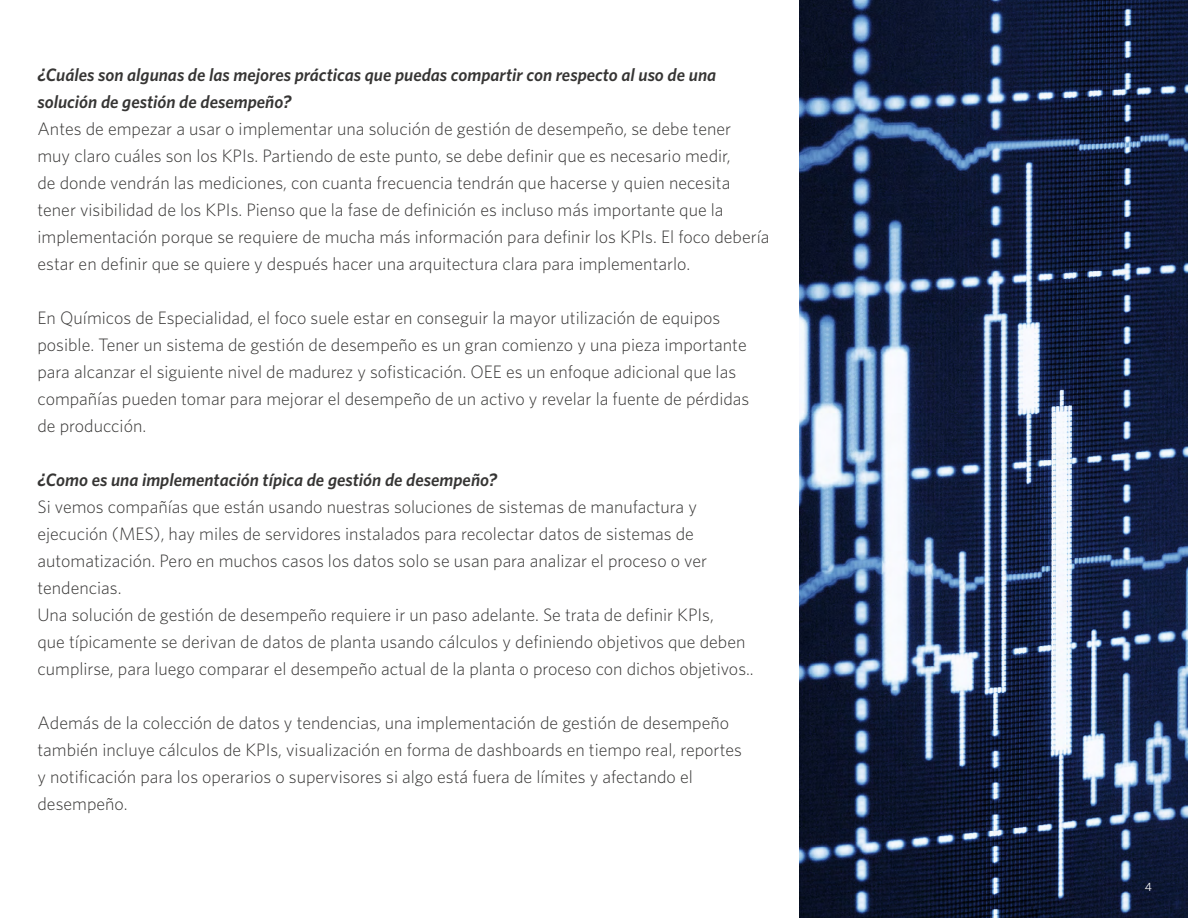
<style>
.page{position:relative;width:1188px;height:918px;background:#fff}
.page>*{position:absolute;margin:0;border:0;box-sizing:border-box;transform-origin:0 0}
.t1{font:300 18px/27px "Whitney";color:#363534}
.t2{font:italic 600 18px/27px "Whitney";color:#363534}
.t3{font:12px "Whitney";color:#fff}
</style>
<div class="page">
<img style="left:800px;top:0;width:388px;height:918px">
<p class="t2" style="left:38px;top:61px;width:680px">¿Cuáles son algunas de las mejores prácticas que puedas compartir con respecto al uso de una solución de gestión de desempeño?</p>
<p class="t1" style="left:38px;top:115px;width:733px">Antes de empezar a usar o implementar una solución de gestión de desempeño, se debe tener<br>muy claro cuáles son los KPIs. Partiendo de este punto, se debe definir que es necesario medir,<br>de donde vendrán las mediciones, con cuanta frecuencia tendrán que hacerse y quien necesita tener visibilidad de los KPIs. Pienso que la fase de definición es incluso más importante que la implementación porque se requiere de mucha más información para definir los KPIs. El foco debería estar en definir que se quiere y después hacer una arquitectura clara para implementarlo.</p>
<p class="t1" style="left:38px;top:304px;width:713px">En Químicos de Especialidad, el foco suele estar en conseguir la mayor utilización de equipos posible. Tener un sistema de gestión de desempeño es un gran comienzo y una pieza importante para alcanzar el siguiente nivel de madurez y sofisticación. OEE es un enfoque adicional que las compañías pueden tomar para mejorar el desempeño de un activo y revelar la fuente de pérdidas de producción.</p>
<p class="t2" style="left:38px;top:466px;width:461px">¿Como es una implementación típica de gestión de desempeño?</p>
<p class="t1" style="left:38px;top:493px;width:718px">Si vemos compañías que están usando nuestras soluciones de sistemas de manufactura y ejecución (MES), hay miles de servidores instalados para recolectar datos de sistemas de automatización. Pero en muchos casos los datos solo se usan para analizar el proceso o ver tendencias.<br>Una solución de gestión de desempeño requiere ir un paso adelante. Se trata de definir KPIs,<br>que típicamente se derivan de datos de planta usando cálculos y definiendo objetivos que deben cumplirse, para luego comparar el desempeño actual de la planta o proceso con dichos objetivos..</p>
<p class="t1" style="left:38px;top:709px;width:706px">Además de la colección de datos y tendencias, una implementación de gestión de desempeño también incluye cálculos de KPIs, visualización en forma de dashboards en tiempo real, reportes y notificación para los operarios o supervisores si algo está fuera de límites y afectando el desempeño.</p>
<p class="t3" style="left:1145px;top:879px;width:9px">4</p>
</div>
